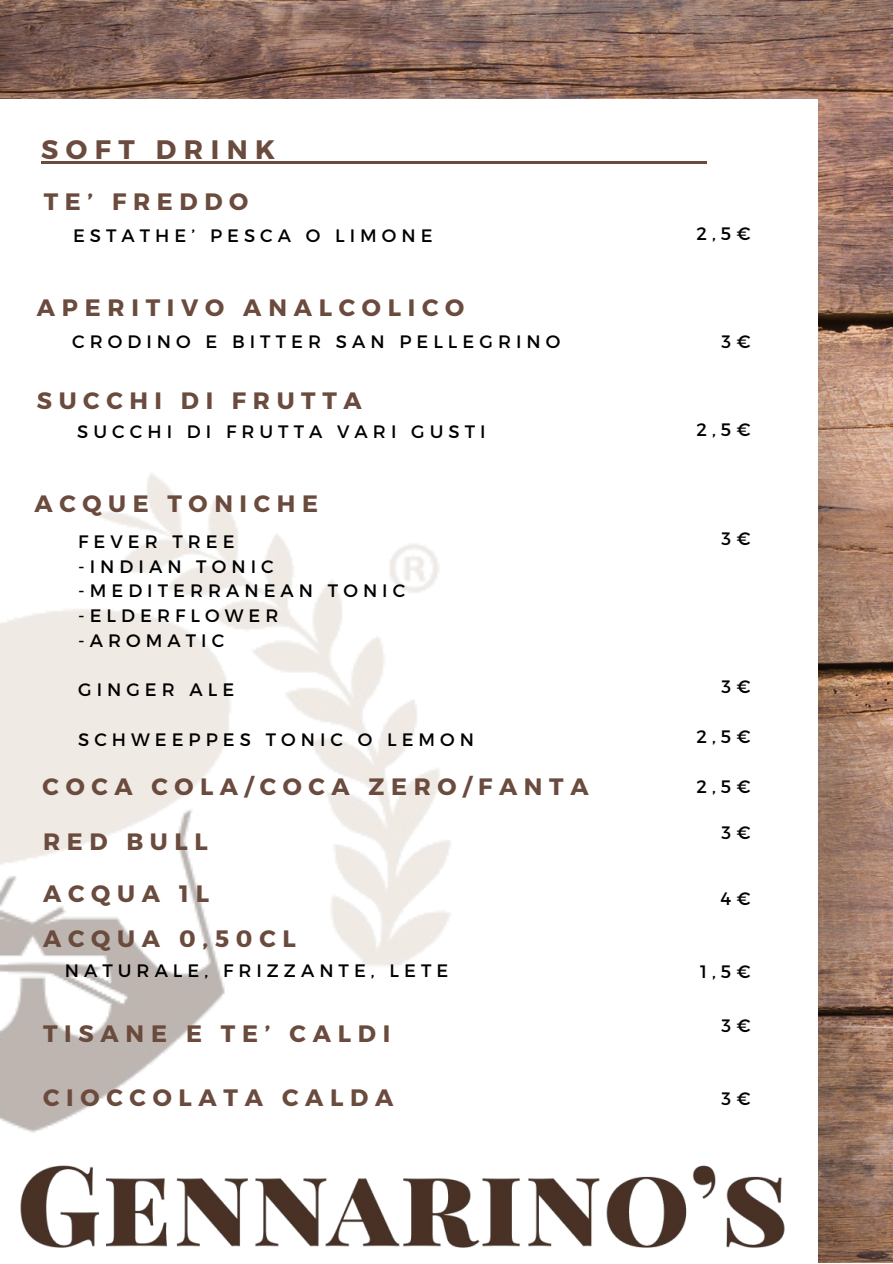
<style>
.page{position:relative;width:893px;height:1264px;background:#fff}
.page>*{position:absolute;margin:0;border:0;box-sizing:border-box;transform-origin:0 0}
.t1{font:700 26.7px "Montserrat";letter-spacing:.28em;color:#6a4b3d}
.t2{font:700 23.7px "Montserrat";letter-spacing:.285em;color:#6a4b3d}
.t3{font:18px "Montserrat";letter-spacing:.28em;color:#000}
</style>
<div class="page">
<img style="left:0;top:0;width:892px;height:99px">
<img style="left:602px;top:51px;width:290px;height:1096px">
<img style="left:0;top:51px;width:208px;height:48px">
<div style="left:0;top:99px;width:817px;height:1163px;background:#fff"></div>
<img style="left:0;top:473px;width:451px;height:660px">
<hr style="left:41px;top:161px;width:242px;height:2px;background:#6a4b3d">
<hr style="left:283px;top:161px;width:423px;height:2px;background:#6a4b3d">
<img style="left:20px;top:1147px;width:872px;height:115px">
<p class="t1" style="left:41px;top:132px;width:235px">SOFT DRINK</p>
<p class="t2" style="left:44px;top:186px;width:206px">TE’ FREDDO</p>
<p class="t3" style="left:73px;top:223px;width:361px">ESTATHE’ PESCA O LIMONE</p>
<p class="t2" style="left:37px;top:292px;width:429px">APERITIVO ANALCOLICO</p>
<p class="t3" style="left:72px;top:330px;width:489px">CRODINO E BITTER SAN PELLEGRINO</p>
<p class="t2" style="left:37px;top:385px;width:326px">SUCCHI DI FRUTTA</p>
<p class="t3" style="left:77px;top:420px;width:410px">SUCCHI DI FRUTTA VARI GUSTI</p>
<p class="t2" style="left:35px;top:488px;width:285px">ACQUE TONICHE</p>
<p class="t3" style="left:78px;top:529px;width:158px">FEVER TREE</p>
<p class="t3" style="left:78px;top:554px;width:197px">-INDIAN TONIC</p>
<p class="t3" style="left:78px;top:579px;width:328px">-MEDITERRANEAN TONIC</p>
<p class="t3" style="left:78px;top:604px;width:202px">-ELDERFLOWER</p>
<p class="t3" style="left:78px;top:628px;width:148px">-AROMATIC</p>
<p class="t3" style="left:78px;top:678px;width:158px">GINGER ALE</p>
<p class="t3" style="left:78px;top:727px;width:397px">SCHWEEPPES TONIC O LEMON</p>
<p class="t2" style="left:43px;top:770px;width:547px">COCA COLA/COCA ZERO/FANTA</p>
<p class="t2" style="left:43px;top:826px;width:166px">RED BULL</p>
<p class="t3" style="left:696px;top:222px;width:56px">2,5€</p>
<p class="t3" style="left:721px;top:330px;width:30px">3 €</p>
<p class="t3" style="left:696px;top:418px;width:56px">2,5€</p>
<p class="t3" style="left:721px;top:526px;width:30px">3 €</p>
<p class="t3" style="left:721px;top:675px;width:30px">3 €</p>
<p class="t3" style="left:696px;top:724px;width:56px">2,5€</p>
<p class="t3" style="left:696px;top:775px;width:56px">2,5€</p>
<p class="t3" style="left:721px;top:821px;width:30px">3 €</p>
<p class="t2" style="left:43px;top:878px;width:167px">ACQUA 1L</p>
<p class="t3" style="left:720px;top:886px;width:32px">4 €</p>
<p class="t2" style="left:43px;top:923px;width:254px">ACQUA 0,50CL</p>
<p class="t3" style="left:65px;top:958px;width:385px">NATURALE, FRIZZANTE, LETE</p>
<p class="t3" style="left:700px;top:959px;width:52px">1,5€</p>
<p class="t2" style="left:43px;top:1018px;width:349px">TISANE E TE’ CALDI</p>
<p class="t3" style="left:721px;top:1013px;width:30px">3 €</p>
<p class="t2" style="left:43px;top:1082px;width:352px">CIOCCOLATA CALDA</p>
<p class="t3" style="left:721px;top:1086px;width:30px">3 €</p>
</div>
